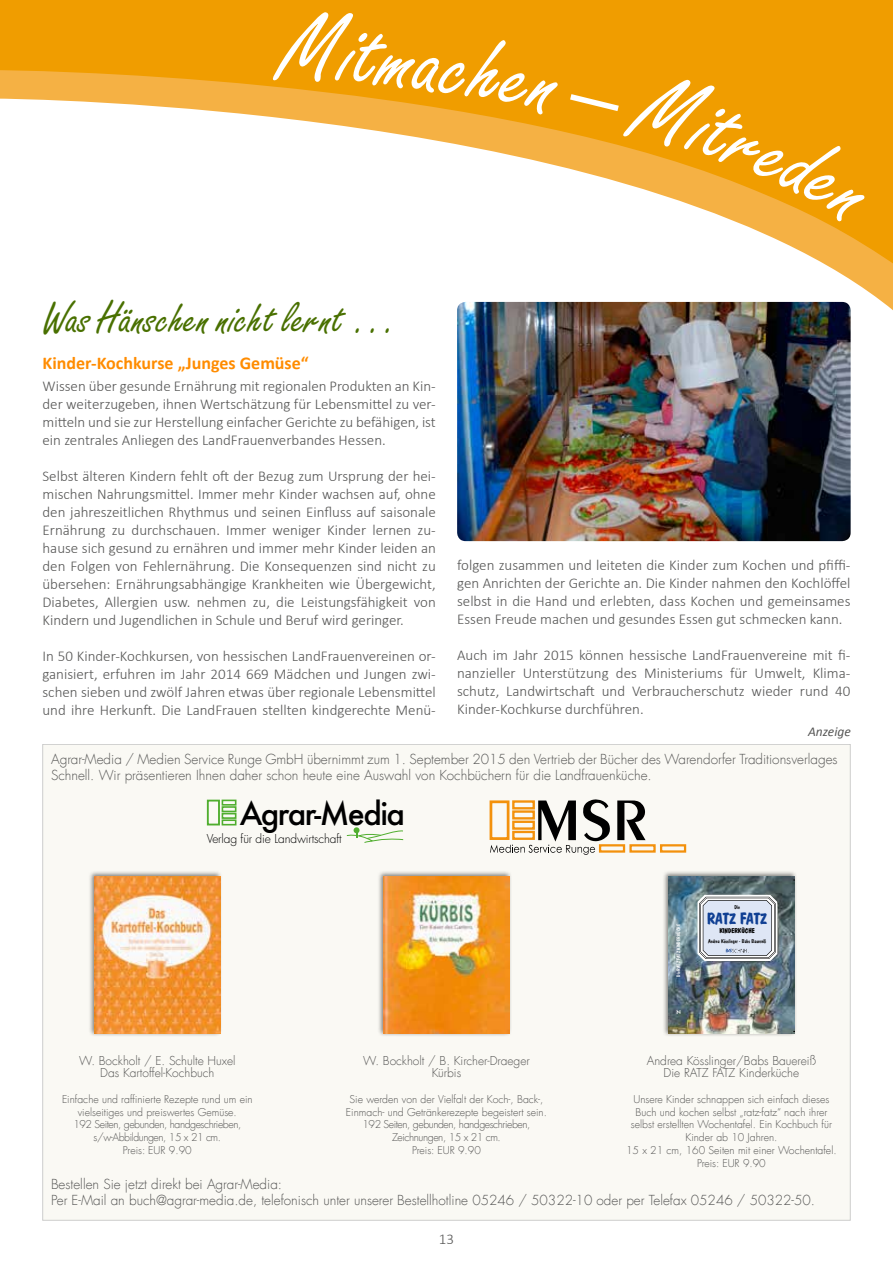
<style>
.page{position:relative;width:893px;height:1263px;background:#fff}
.page>*{position:absolute;margin:0;border:0;box-sizing:border-box;transform-origin:0 0}
.t1{font:45px "Freestyle Script Std";color:#497000}
.t2{font:500 30.9px "Futura";letter-spacing:-.05em;color:#000}
.t3{font:700 18px "Calibri";color:#ff8c00}
.t4{font:700 16.2px "Dom Casual D";letter-spacing:-.01em;color:#0f3f93}
.t5{font:300 15px/18px "Calibri";color:#565655;text-align:justify}
.t6{font:300 13.5px/16.2px "Futura Com";color:#565655}
.t7{font:italic 13.5px "Calibri";color:#565655}
.t8{font:300 12px/12.8px "Futura Com";color:#565655;text-align:center}
.t9{font:300 12px "Futura Com";letter-spacing:-.01em;color:#000}
.t10{font:300 10.5px/12.8px "Futura Com";color:#565655;text-align:center}
.t11{font:700 6.9px "Dom Casual D";color:#000}
.t12{font:5.4px "Dom Casual D";color:#000}
.t13{font:4.95px "Dom Casual D";color:#fff}
</style>
<div class="page">
<svg style="left:475px;top:272px;width:418px;height:38px"></svg>
<svg style="left:0;top:0;width:893px;height:272px"></svg>
<img style="left:457px;top:302px;width:394px;height:239px">
<div style="left:43px;top:744px;width:807px;height:476px;background:#faf9f4"></div>
<div style="left:207px;top:800px;width:13px;height:25px;border:2px solid #50ae2f"></div>
<div style="left:222px;top:819px;width:14px;height:6px;border:2px solid #50ae2f"></div>
<div style="left:222px;top:813px;width:14px;height:6px;border:2px solid #50ae2f"></div>
<div style="left:222px;top:806px;width:14px;height:6px;border:2px solid #50ae2f"></div>
<div style="left:222px;top:799px;width:14px;height:7px;border:2px solid #50ae2f"></div>
<svg style="left:346px;top:827px;width:57px;height:16px"></svg>
<svg style="left:490px;top:799px;width:196px;height:56px"></svg>
<div style="left:88px;top:870px;width:135px;height:167px;background:#000;opacity:.5"></div>
<img style="left:94px;top:876px;width:126px;height:157px">
<div style="left:377px;top:870px;width:135px;height:167px;background:#000;opacity:.5"></div>
<img style="left:384px;top:876px;width:125px;height:157px">
<div style="left:662px;top:870px;width:135px;height:167px;background:#000;opacity:.5"></div>
<img style="left:668px;top:876px;width:126px;height:157px">
<svg style="left:789px;top:876px;width:5px;height:5px"></svg>
<svg style="left:789px;top:1031px;width:5px;height:5px"></svg>
<svg style="left:676px;top:1011px;width:5px;height:3px"></svg>
<svg style="left:697px;top:895px;width:80px;height:66px;background:#d0d6e1"></svg>
<svg style="left:272px;top:6px;width:612px;height:223px"></svg>
<h1 class="t1" style="left:43px;top:292px;width:354px">Was Hänschen nicht lernt …</h1>
<p class="t3" style="left:43px;top:351px;width:268px">Kinder-Kochkurse „Junges Gemüse“</p>
<p class="t5" style="left:43px;top:377px;width:395px">Wissen über gesunde Ernährung mit regionalen Produkten an Kin&shy;der weiterzugeben, ihnen Wertschätzung für Lebensmittel zu ver&shy;mitteln und sie zur Herstellung einfacher Gerichte zu befähigen, ist ein zentrales Anliegen des LandFrauenverbandes Hessen.</p>
<p class="t5" style="left:43px;top:467px;width:395px">Selbst älteren Kindern fehlt oft der Bezug zum Ursprung der hei&shy;mischen Nahrungsmittel. Immer mehr Kinder wachsen auf, ohne den jahreszeitlichen Rhythmus und seinen Einfluss auf saisonale Ernährung zu durchschauen. Immer weniger Kinder lernen zu&shy;hause sich gesund zu ernähren und immer mehr Kinder leiden an den Folgen von Fehlernährung. Die Konsequenzen sind nicht zu übersehen: Ernährungsabhängige Krankheiten wie Übergewicht, Diabetes, Allergien usw. nehmen zu, die Leistungsfähigkeit von Kindern und Jugendlichen in Schule und Beruf wird geringer.</p>
<p class="t5" style="left:43px;top:647px;width:395px">In 50 Kinder-Kochkursen, von hessischen LandFrauenvereinen or&shy;ganisiert, erfuhren im Jahr 2014 669 Mädchen und Jungen zwi&shy;schen sieben und zwölf Jahren etwas über regionale Lebensmittel und ihre Herkunft. Die LandFrauen stellten kindgerechte Menü-</p>
<p class="t5" style="left:457px;top:556px;width:395px">folgen zusammen und leiteten die Kinder zum Kochen und pfiffi&shy;gen Anrichten der Gerichte an. Die Kinder nahmen den Kochlöffel selbst in die Hand und erlebten, dass Kochen und gemeinsames Essen Freude machen und gesundes Essen gut schmecken kann.</p>
<p class="t5" style="left:457px;top:646px;width:395px">Auch im Jahr 2015 können hessische LandFrauenvereine mit fi&shy;nanzieller Unterstützung des Ministeriums für Umwelt, Klima&shy;schutz, Landwirtschaft und Verbraucherschutz wieder rund 40<br>Kinder-Kochkurse durchführen.</p>
<p class="t7" style="left:808px;top:722px;width:44px">Anzeige</p>
<p class="t6" style="left:51px;top:751px;width:788px">Agrar-Media / Medien Service Runge GmbH übernimmt zum 1. September 2015 den Vertrieb der Bücher des Warendorfer Traditionsverlages<br>Schnell. Wir präsentieren Ihnen daher schon heute eine Auswahl von Kochbüchern für die Landfrauenküche.</p>
<h2 class="t2" style="left:240px;top:792px;width:167px">Agrar-Media</h2>
<p class="t9" style="left:207px;top:830px;width:136px">Verlag für die Landwirtschaft</p>
<p class="t8" style="left:79px;top:1054px;width:158px">W. Bockholt / E. Schulte Huxel<br>Das Kartoffel-Kochbuch</p>
<p class="t10" style="left:62px;top:1092px;width:192px">Einfache und raffinierte Rezepte rund um ein vielseitiges und preiswertes Gemüse.<br>192 Seiten, gebunden, handgeschrieben, s/w-Abbildungen, 15 x 21 cm.<br>Preis: EUR 9.90</p>
<p class="t8" style="left:363px;top:1054px;width:168px">W. Bockholt / B. Kircher-Draeger<br>Kürbis</p>
<p class="t10" style="left:346px;top:1092px;width:202px">Sie werden von der Vielfalt der Koch-, Back-, Einmach- und Getränkerezepte begeistert sein.<br>192 Seiten, gebunden, handgeschrieben, Zeichnungen, 15 x 21 cm.<br>Preis: EUR 9.90</p>
<p class="t13" style="left:676px;top:977px;width:54px;rotate:-90deg">Die RATZ FATZ KINDERKÜCHE</p>
<p class="t12" style="left:734px;top:904px;width:7px">Die</p>
<p class="t4" style="left:707px;top:910px;width:62px">RATZ FATZ</p>
<p class="t11" style="left:719px;top:926px;width:37px">KINDERKÜCHE</p>
<p class="t12" style="left:708px;top:938px;width:60px">Andrea Kösslinger . Babs Bauereiß</p>
<p class="t8" style="left:647px;top:1054px;width:171px">Andrea Kösslinger/Babs Bauereiß<br>Die RATZ FATZ Kinderküche</p>
<p class="t10" style="left:626px;top:1092px;width:212px">Unsere Kinder schnappen sich einfach dieses Buch und kochen selbst „ratz-fatz“ nach ihrer selbst erstellten Wochentafel. Ein Kochbuch für Kinder ab 10 Jahren.<br>15 x 21 cm, 160 Seiten mit einer Wochentafel.<br>Preis: EUR 9.90</p>
<p class="t6" style="left:51px;top:1176px;width:765px">Bestellen Sie jetzt direkt bei Agrar-Media:<br>Per E-Mail an buch@agrar-media.de, telefonisch unter unserer Bestellhotline 05246 / 50322-10 oder per Telefax 05246 / 50322-50.</p>
<p class="t5" style="left:439px;top:1230px;width:17px">13</p>
</div>
